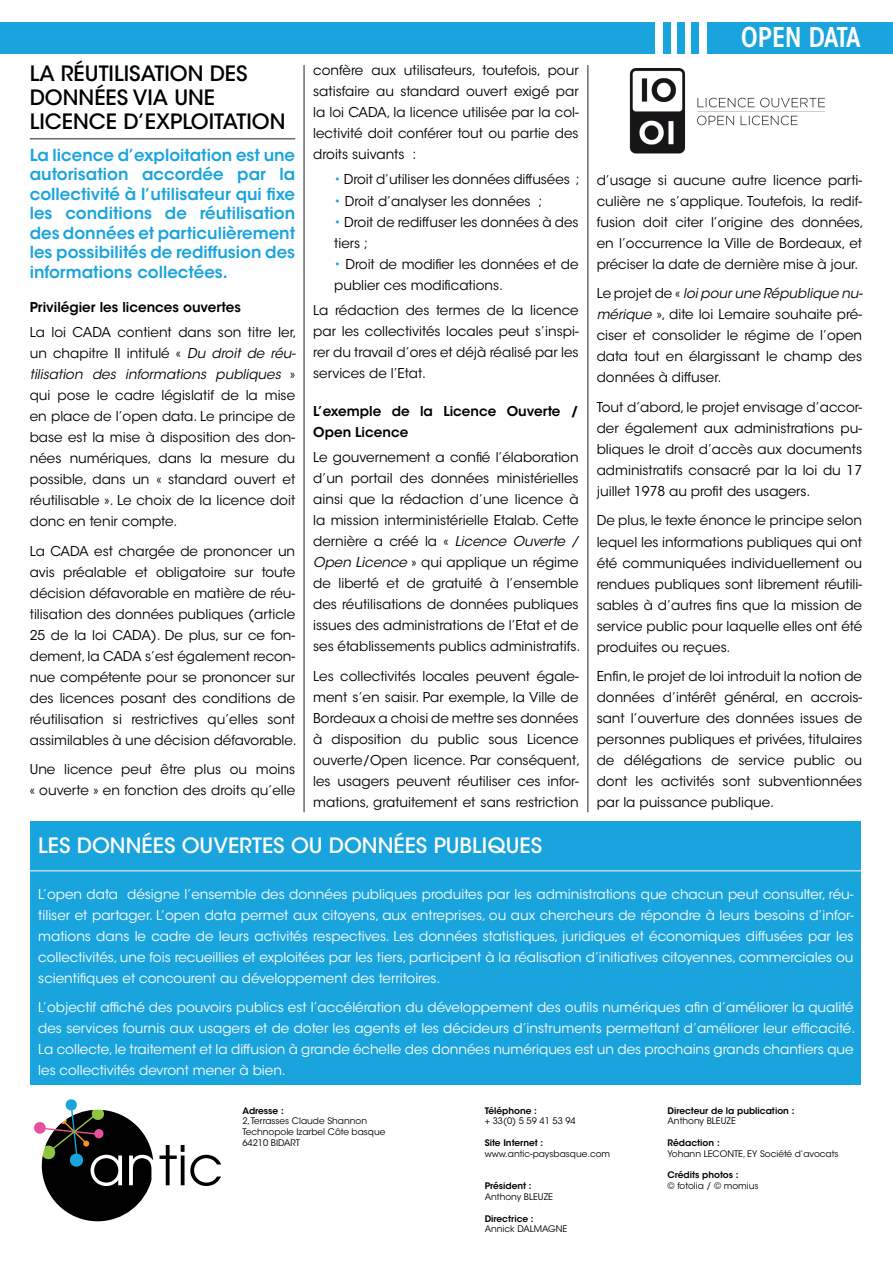
<style>
.page{position:relative;width:893px;height:1263px;background:#fff}
.page>*{position:absolute;margin:0;border:0;box-sizing:border-box;transform-origin:0 0}
.t1{font:600 condensed 27px "ITC Avant Garde Std";letter-spacing:-.02em;color:#fff}
.t2{font:500 21px/24px "ITC Avant Garde Std";color:#000}
.t3{font:500 21px "ITC Avant Garde Std";color:#fff}
.t4{font:600 16.5px/19.5px "ITC Avant Garde Std";color:#1aa4dd;text-align:justify}
.t5{font:13.5px/21px "ITC Avant Garde Std";color:#000;text-align:justify}
.t6{font:13.5px/21px "ITC Avant Garde Std";color:#fff;text-align:justify}
.t7{font:600 13.5px/21px "ITC Avant Garde Std";color:#000}
.t8{font:9px/10.8px "ITC Avant Garde Std";color:#000}
.t9{font:600 9px "ITC Avant Garde Std";color:#000}
.s1{font-style:italic}
.s2{font-weight:600;color:#fff}
.s3{color:#1aa4dd}
</style>
<div class="page">
<div style="left:0;top:22px;width:655px;height:32px;background:#1aa4dd"></div>
<div style="left:707px;top:22px;width:186px;height:32px;background:#1aa4dd"></div>
<div style="left:691px;top:22px;width:7px;height:32px;background:#1aa4dd"></div>
<div style="left:677px;top:22px;width:8px;height:32px;background:#1aa4dd"></div>
<div style="left:663px;top:22px;width:7px;height:32px;background:#1aa4dd"></div>
<hr style="left:304px;top:65px;width:1px;height:747px;background:#231f20">
<hr style="left:588px;top:65px;width:1px;height:747px;background:#231f20">
<div style="left:31px;top:821px;width:830px;height:263px;background:#1aa4dd"></div>
<hr style="left:30px;top:139px;width:265px;height:1px;background:#231f20">
<hr style="left:29px;top:871px;width:832px;height:1px;background:#fff">
<svg style="left:159px;top:1145px;width:62px;height:41px"></svg>
<svg style="left:34px;top:1099px;width:119px;height:122px"></svg>
<img style="left:629px;top:69px;width:197px;height:85px">
<h2 class="t2" style="left:30px;top:61px;width:257px">LA RÉUTILISATION DES<br>DONNÉES VIA UNE<br>LICENCE D’EXPLOITATION</h2>
<p class="t4" style="left:30px;top:145px;width:267px">La licence d’exploitation est une autorisation accordée par la collectivité à l’utilisateur qui fixe les conditions de réutilisation des données et particulièrement les possibilités de rediffusion des informations collectées.</p>
<p class="t7" style="left:30px;top:296px;width:213px">Privilégier les licences ouvertes</p>
<p class="t5" style="left:30px;top:322px;width:269px;text-align:left">La loi CADA contient dans son titre Ier, un chapitre II intitulé « <span class="s1">Du droit de réu&shy;tilisation des informations publiques</span> » qui pose le cadre législatif de la mise en place de l’open data. Le principe de base est la mise à disposition des don&shy;nées numériques, dans la mesure du possible, dans un « standard ouvert et réutilisable ». Le choix de la licence doit donc en tenir compte.</p>
<p class="t5" style="left:30px;top:540px;width:269px">La CADA est chargée de prononcer un avis préalable et obligatoire sur toute décision défavorable en matière de réu&shy;tilisation des données publiques (article 25 de la loi CADA). De plus, sur ce fon&shy;dement, la CADA s’est également recon&shy;nue compétente pour se prononcer sur des licences posant des conditions de réutilisation si restrictives qu’elles sont assimilables à une décision défavorable.</p>
<p class="t5" style="left:30px;top:759px;width:267px">Une licence peut être plus ou moins « ouverte » en fonction des droits qu’elle</p>
<p class="t5" style="left:313px;top:60px;width:267px">confère aux utilisateurs, toutefois, pour satisfaire au standard ouvert exigé par la loi CADA, la licence utilisée par la col&shy;lectivité doit conférer tout ou partie des droits suivants :</p>
<p class="t5" style="left:316px;top:169px;width:265px"><span class="s2">•</span> <span class="s3">•</span> Droit d’utiliser les données diffusées ;</p>
<p class="t5" style="left:316px;top:190px;width:227px"><span class="s2">•</span> <span class="s3">•</span> Droit d’analyser les données ;</p>
<p class="t5" style="left:334px;top:211px;width:246px;text-indent:-18px"><span class="s2">•</span> <span class="s3">•</span> Droit de rediffuser les données à des tiers ;</p>
<p class="t5" style="left:334px;top:253px;width:246px;text-indent:-18px"><span class="s2">•</span> <span class="s3">•</span> Droit de modifier les données et de publier ces modifications.</p>
<p class="t5" style="left:313px;top:300px;width:267px">La rédaction des termes de la licence par les collectivités locales peut s’inspi&shy;rer du travail d’ores et déjà réalisé par les services de l’Etat.</p>
<p class="t7" style="left:313px;top:400px;width:267px">L’exemple de la Licence Ouverte /<br>Open Licence</p>
<p class="t5" style="left:313px;top:447px;width:269px">Le gouvernement a confié l’élaboration d’un portail des données ministérielles ainsi que la rédaction d’une licence à la mission interministérielle Etalab. Cette dernière a créé la « <span class="s1">Licence Ouverte / Open Licence</span> » qui applique un régime de liberté et de gratuité à l’ensemble des réutilisations de données publiques issues des administrations de l’Etat et de ses établissements publics administratifs.</p>
<p class="t5" style="left:313px;top:665px;width:269px">Les collectivités locales peuvent égale&shy;ment s’en saisir. Par exemple, la Ville de Bordeaux a choisi de mettre ses données à disposition du public sous Licence ouverte/Open licence. Par conséquent, les usagers peuvent réutiliser ces infor&shy;mations, gratuitement et sans restriction</p>
<h2 class="t3" style="left:38px;top:832px;width:505px">LES DONNÉES OUVERTES OU DONNÉES PUBLIQUES</h2>
<h1 class="t1" style="left:741px;top:21px;width:121px">OPEN DATA</h1>
<p class="t5" style="left:597px;top:170px;width:269px">d’usage si aucune autre licence parti&shy;culière ne s’applique. Toutefois, la redif&shy;fusion doit citer l’origine des données, en l’occurrence la Ville de Bordeaux, et préciser la date de dernière mise à jour.</p>
<p class="t5" style="left:597px;top:283px;width:268px">Le projet de « <span class="s1">loi pour une République nu&shy;mérique</span> », dite loi Lemaire souhaite pré&shy;ciser et consolider le régime de l’open data tout en élargissant le champ des données à diffuser.</p>
<p class="t5" style="left:597px;top:397px;width:267px">Tout d’abord, le projet envisage d’accor&shy;der également aux administrations pu&shy;bliques le droit d’accès aux documents administratifs consacré par la loi du 17 juillet 1978 au profit des usagers.</p>
<p class="t5" style="left:597px;top:510px;width:267px">De plus, le texte énonce le principe selon lequel les informations publiques qui ont été communiquées individuellement ou rendues publiques sont librement réutili&shy;sables à d’autres fins que la mission de service public pour laquelle elles ont été produites ou reçues.</p>
<p class="t5" style="left:597px;top:666px;width:267px">Enfin, le projet de loi introduit la notion de données d’intérêt général, en accrois&shy;sant l’ouverture des données issues de personnes publiques et privées, titulaires de délégations de service public ou dont les activités sont subventionnées par la puissance publique.</p>
<p class="t6" style="left:38px;top:883px;width:817px">L’open data désigne l’ensemble des données publiques produites par les administrations que chacun peut consulter, réu&shy;tiliser et partager. L’open data permet aux citoyens, aux entreprises, ou aux chercheurs de répondre à leurs besoins d’infor&shy;mations dans le cadre de leurs activités respectives. Les données statistiques, juridiques et économiques diffusées par les collectivités, une fois recueillies et exploitées par les tiers, participent à la réalisation d’initiatives citoyennes, commerciales ou scientifiques et concourent au développement des territoires.</p>
<p class="t6" style="left:38px;top:997px;width:818px">L’objectif affiché des pouvoirs publics est l’accélération du développement des outils numériques afin d’améliorer la qualité des services fournis aux usagers et de doter les agents et les décideurs d’instruments permettant d’améliorer leur efficacité.<br>La collecte, le traitement et la diffusion à grande échelle des données numériques est un des prochains grands chantiers que les collectivités devront mener à bien.</p>
<p class="t9" style="left:242px;top:1104px;width:43px">Adresse :</p>
<p class="t8" style="left:242px;top:1116px;width:145px">2, Terrasses Claude Shannon<br>Technopole Izarbel Côte basque<br>64210 BIDART</p>
<p class="t9" style="left:485px;top:1104px;width:54px">Téléphone :</p>
<p class="t8" style="left:485px;top:1116px;width:93px">+ 33(0) 5 59 41 53 94</p>
<p class="t9" style="left:485px;top:1137px;width:60px">Site Internet :</p>
<p class="t8" style="left:485px;top:1148px;width:127px">www.antic-paysbasque.com</p>
<p class="t9" style="left:485px;top:1180px;width:48px">Président :</p>
<p class="t8" style="left:485px;top:1191px;width:70px">Anthony BLEUZE</p>
<p class="t9" style="left:485px;top:1212px;width:50px">Directrice :</p>
<p class="t8" style="left:485px;top:1224px;width:84px">Annick DALMAGNE</p>
<p class="t9" style="left:668px;top:1104px;width:128px">Directeur de la publication :</p>
<p class="t8" style="left:668px;top:1116px;width:70px">Anthony BLEUZE</p>
<p class="t9" style="left:668px;top:1137px;width:54px">Rédaction :</p>
<p class="t8" style="left:668px;top:1148px;width:173px">Yohann LECONTE, EY Société d’avocats</p>
<p class="t9" style="left:668px;top:1169px;width:73px">Crédits photos :</p>
<p class="t8" style="left:668px;top:1180px;width:93px">© fotolia / © momius</p>
</div>
